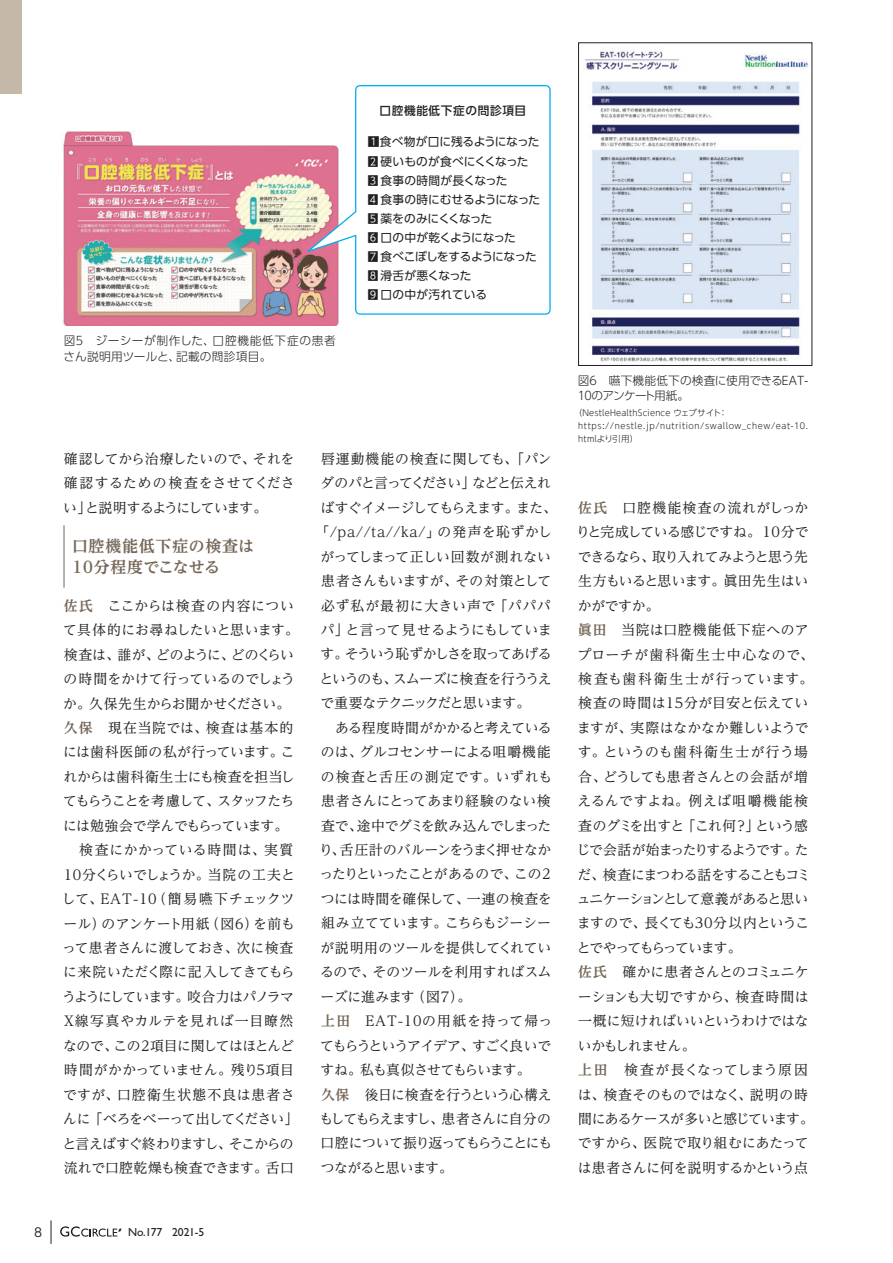
<style>
.page{position:relative;width:893px;height:1263px;background:#fff}
.page>*{position:absolute;margin:0;border:0;box-sizing:border-box;transform-origin:0 0}
.t1{font:700 15.9px/21.3px "UD Reimin Pr 6 N";letter-spacing:.05em;color:#766758}
.t2{font:13.8px/24.5px "UD Reimin Pr 6 N";letter-spacing:-.015em;color:#231f20}
.t3{font:13.8px "UD Reimin Pr 6 N";letter-spacing:-.065em;color:#231f20}
.t4{font:13.8px "UD Reimin Pr 6 N";letter-spacing:-.055em;color:#231f20}
.t5{font:13.8px "UD Reimin Pr 6 N";letter-spacing:.05em;color:#231f20}
.t6{font:13.8px "UD Reimin Pr 6 N";letter-spacing:-.035em;color:#231f20}
.t7{font:13.8px "UD Reimin Pr 6 N";letter-spacing:-.045em;color:#231f20}
.t8{font:13.8px "UD Reimin Pr 6 N";letter-spacing:-.085em;color:#231f20}
.t9{font:13.8px "UD Reimin Pr 6 N";letter-spacing:-.07em;color:#231f20}
.t10{font:13.8px "UD Reimin Pr 6 N";letter-spacing:-.09em;color:#231f20}
.t11{font:13.8px "UD Reimin Pr 6 N";letter-spacing:.06em;color:#231f20}
.t12{font:13.8px "UD Reimin Pr 6 N";letter-spacing:.005em;color:#231f20}
.t13{font:13.8px "UD Reimin Pr 6 N";letter-spacing:.055em;color:#231f20}
.t14{font:13.8px "UD Reimin Pr 6 N";letter-spacing:.065em;color:#231f20}
.t15{font:13.8px "UD Reimin Pr 6 N";letter-spacing:-.05em;color:#231f20}
.t16{font:13.35px "Copperplate Gothic Std 29 AB";color:#231f20}
.t17{font:11.7px/19.2px "UD Shin Go Pr 6 N";letter-spacing:-.015em;color:#231f20}
.t18{font:300 11.7px/15.9px "UD Shin Go Pr 6 N";letter-spacing:.02em;color:#231f20}
.t19{font:300 11.7px/15.9px "UD Shin Go Pr 6 N";letter-spacing:-.035em;color:#231f20}
.t20{font:500 11.7px "UD Shin Go Pr 6 N";letter-spacing:.05em;color:#231f20}
.t21{font:11.7px "Gill Sans Std";letter-spacing:-.015em;color:#231f20}
.t22{font:300 8.55px/12.8px "UD Shin Go C Oniz Pr 6 N";letter-spacing:.065em;color:#231f20}
.t23{font:300 8.55px "UD Shin Go Pr 6 N";color:#231f20}
.s1{font-family:"UD Shin Go C Oniz Pr 6 N"}
.s2{font-weight:700;color:#766758}
.s3{font-family:"UD Shin Go Pr 6 N"}
</style>
<div class="page">
<div style="left:0;top:0;width:21px;height:94px;background:#c4b8a8"></div>
<img style="left:63px;top:130px;width:276px;height:196px">
<hr style="left:64px;top:525px;width:1px;height:63px;background:#766758">
<svg style="left:302px;top:85px;width:249px;height:230px"></svg>
<img style="left:585px;top:48px;width:223px;height:314px">
<div style="left:578px;top:43px;width:234px;height:323px;border:1px solid #231f20"></div>
<svg style="left:51px;top:1220px;width:1px;height:24px"></svg>
<svg style="left:60px;top:1226px;width:62px;height:10px"></svg>
<p class="t20" style="left:379px;top:101px;width:148px">口腔機能低下症の問診項目</p>
<p class="t18" style="left:63px;top:332px;width:274px">図<span class="s1">5</span>　ジーシーが制作した、口腔機能低下症の患者さん説明用ツールと、記載の問診項目。</p>
<p class="t17" style="left:368px;top:132px;width:174px">1食べ物が口に残るようになった<br><span class="s1">2</span> 硬いものが食べにくくなった<br><span class="s1">3</span> 食事の時間が長くなった<br><span class="s1">4</span> 食事の時にむせるようになった<br><span class="s1">5</span> 薬をのみにくくなった<br><span class="s1">6</span> 口の中が乾くようになった<br><span class="s1">7</span> 食べこぼしをするようになった<br><span class="s1">8</span> 滑舌が悪くなった<br><span class="s1">9</span> 口の中が汚れている</p>
<p class="t2" style="left:63px;top:446px;width:233px;text-align:justify">確認してから治療したいので、それを確認するための検査をさせてください」と説明するようにしています。</p>
<p class="t1" style="left:72px;top:535px;width:184px">口腔機能低下症の検査は<br>10分程度でこなせる</p>
<p class="t2" style="left:62px;top:593px;width:239px"><span class="s2">佐氏　</span>ここからは検査の内容について具体的にお尋ねしたいと思います。検査は、誰が、どのように、どのくらいの時間をかけて行っているのでしょうか。久保先生からお聞かせください。<span class="s2">久保　</span>現在当院では、検査は基本的には歯科医師の私が行っています。これからは歯科衛生士にも検査を担当してもらうことを考慮して、スタッフたちには勉強会で学んでもらっています。　検査にかかっている時間は、実質<br>10分くらいでしょうか。当院の工夫として、EAT-10（簡易嚥下チェックツール）のアンケート用紙（図6）を前もって患者さんに渡しておき、次に検査に来院いただく際に記入してきてもらうようにしています。咬合力はパノラマ<br>X線写真やカルテを見れば一目瞭然なので、この2項目に関してはほとんど時間がかかっていません。残り5項目ですが、口腔衛生状態不良は患者さんに「べろをべーって出してください」と言えばすぐ終わりますし、そこからの流れで口腔乾燥も検査できます。舌口</p>
<p class="t16" style="left:34px;top:1224px;width:10px">8</p>
<p class="t21" style="left:128px;top:1226px;width:78px">No.177 2021-5</p>
<p class="t11" style="left:321px;top:447px;width:232px">唇運動機能の検査に関しても、「パン</p>
<p class="t3" style="left:320px;top:472px;width:232px">ダのパと言ってください」などと伝えれ</p>
<p class="t4" style="left:320px;top:496px;width:238px">ばすぐイメージしてもらえます。また、</p>
<p class="t5" style="left:316px;top:521px;width:238px">「/pa//ta//ka/」の発声を恥ずかし</p>
<p class="t2" style="left:321px;top:544px;width:232px">がってしまって正しい回数が測れない</p>
<p class="t2" style="left:321px;top:568px;width:232px">患者さんもいますが、その対策として</p>
<p class="t13" style="left:321px;top:594px;width:232px">必ず私が最初に大きい声で「パパパ</p>
<p class="t12" style="left:321px;top:618px;width:233px">パ」と言って見せるようにもしていま</p>
<p class="t3" style="left:321px;top:643px;width:233px">す。そういう恥ずかしさを取ってあげる</p>
<p class="t4" style="left:320px;top:667px;width:233px">というのも、スムーズに検査を行ううえ</p>
<p class="t3" style="left:320px;top:692px;width:211px">で重要なテクニックだと思います。</p>
<p class="t2" style="left:321px;top:715px;width:232px">　ある程度時間がかかると考えている</p>
<p class="t2" style="left:321px;top:739px;width:231px">のは、グルコセンサーによる咀嚼機能</p>
<p class="t14" style="left:321px;top:765px;width:233px">の検査と舌圧の測定です。いずれも</p>
<p class="t2" style="left:321px;top:788px;width:231px">患者さんにとってあまり経験のない検</p>
<p class="t6" style="left:321px;top:814px;width:232px">査で、途中でグミを飲み込んでしまった</p>
<p class="t2" style="left:319px;top:837px;width:234px">り、舌圧計のバルーンをうまく押せなか</p>
<p class="t7" style="left:319px;top:863px;width:233px">ったりといったことがあるので、この2</p>
<p class="t2" style="left:321px;top:886px;width:232px">つには時間を確保して、一連の検査を</p>
<p class="t2" style="left:321px;top:910px;width:232px">組み立てています。こちらもジーシー</p>
<p class="t2" style="left:321px;top:935px;width:232px">が説明用のツールを提供してくれてい</p>
<p class="t2" style="left:320px;top:959px;width:233px">るので、そのツールを利用すればスム</p>
<p class="t2" style="left:321px;top:984px;width:152px">ーズに進みます（図7）。</p>
<p class="t5" style="left:321px;top:1010px;width:233px"><span class="s2">上田　</span>EAT-10の用紙を持って帰っ</p>
<p class="t8" style="left:320px;top:1034px;width:232px">てもらうというアイデア、すごく良いで</p>
<p class="t4" style="left:321px;top:1058px;width:212px">すね。私も真似させてもらいます。</p>
<p class="t2" style="left:321px;top:1081px;width:232px"><span class="s2">久保　</span>後日に検査を行うという心構え</p>
<p class="t9" style="left:320px;top:1107px;width:233px">もしてもらえますし、患者さんに自分の</p>
<p class="t10" style="left:321px;top:1132px;width:233px">口腔について振り返ってもらうことにも</p>
<p class="t15" style="left:321px;top:1156px;width:134px">つながると思います。</p>
<p class="t19" style="left:578px;top:372px;width:232px">図<span class="s1">6</span>　嚥下機能低下の検査に使用できる<span class="s1">EAT-<br>10</span>のアンケート用紙。</p>
<p class="t22" style="left:578px;top:406px;width:231px;text-indent:-5px"><span class="s3">（</span>NestleHealthScience <span class="s3">ウェブサイト：</span>https://nestle.jp/nutrition/swallow_chew/eat-10.</p>
<p class="t23" style="left:578px;top:431px;width:61px"><span class="s1">html</span>より引用）</p>
<p class="t2" style="left:576px;top:495px;width:239px"><span class="s2">佐氏　</span>口腔機能検査の流れがしっかりと完成している感じですね。10分でできるなら、取り入れてみようと思う先生方もいると思います。眞田先生はいかがですか。<br><span class="s2">眞田　</span>当院は口腔機能低下症へのアプローチが歯科衛生士中心なので、検査も歯科衛生士が行っています。検査の時間は15分が目安と伝えていますが、実際はなかなか難しいようです。というのも歯科衛生士が行う場合、どうしても患者さんとの会話が増えるんですよね。例えば咀嚼機能検査のグミを出すと「これ何？」という感じで会話が始まったりするようです。ただ、検査にまつわる話をすることもコミュニケーションとして意義があると思いますので、長くても30分以内ということでやってもらっています。<br><span class="s2">佐氏　</span>確かに患者さんとのコミュニケーションも大切ですから、検査時間は一概に短ければいいというわけではないかもしれません。<br><span class="s2">上田　</span>検査が長くなってしまう原因は、検査そのものではなく、説明の時間にあるケースが多いと感じています。ですから、医院で取り組むにあたっては患者さんに何を説明するかという点</p>
</div>
